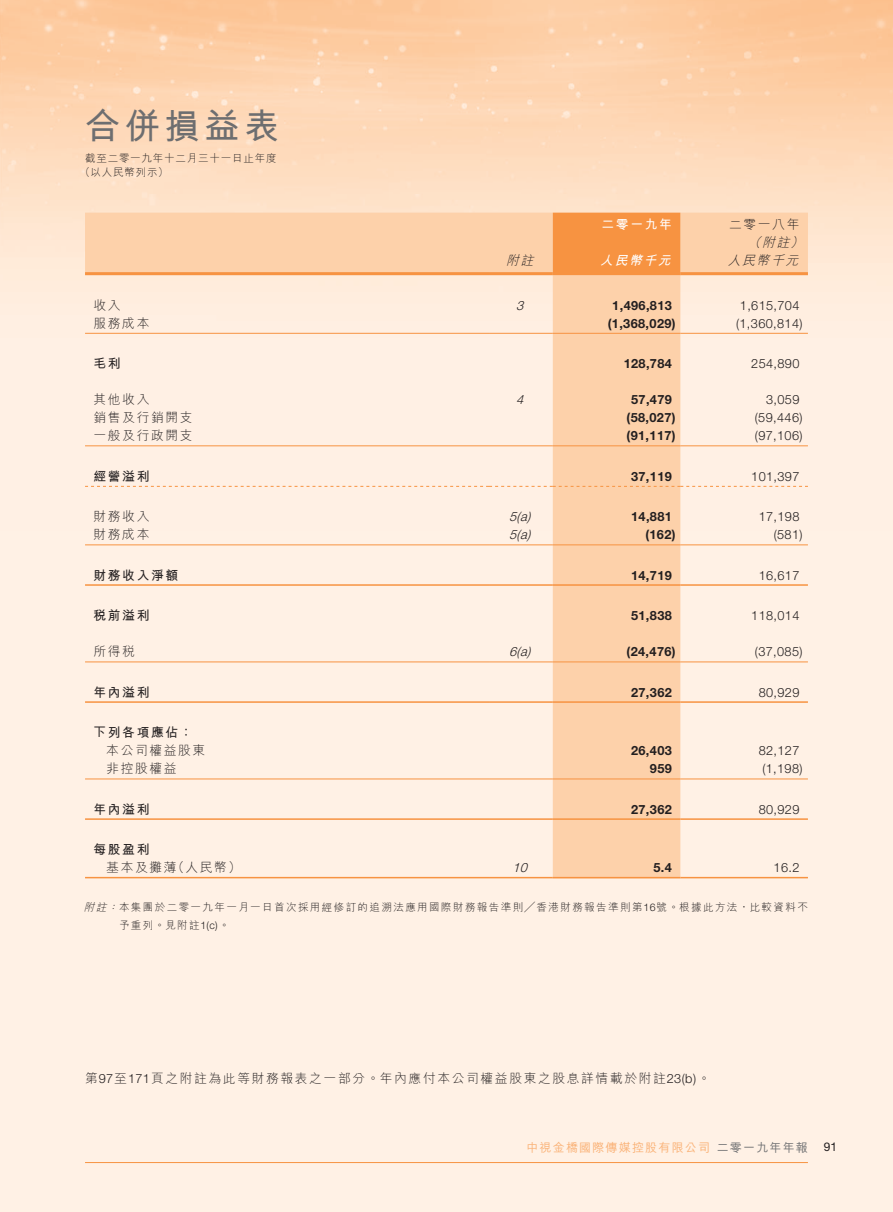
<style>
.page{position:relative;width:893px;height:1212px;background:#fff1e5}
.page>*{position:absolute;margin:0;border:0;box-sizing:border-box;transform-origin:0 0}
.t1{font:35.25px "M Hei HK Bold E Ten B5 H";letter-spacing:.13em;color:#6d6e70}
.t2{font:300 12.75px "Helvetica Neue LT Std";letter-spacing:.03em;color:#231f20}
.t3{font:12.75px "M Hei HK Light E Ten B5 H";letter-spacing:.13em;color:#231f20}
.t4{font:700 12.75px "Helvetica Neue LT Std";letter-spacing:.03em;color:#231f20}
.t5{font:12.75px "M Hei HK Bold E Ten B5 H";letter-spacing:.13em;color:#231f20}
.t6{font:italic 300 12.75px "Helvetica Neue LT Std";color:#231f20}
.t7{font:italic 12.75px "M Hei HK Light E Ten B5 H";color:#231f20}
.t8{font:12.75px "M Hei HK Bold E Ten B5 H";letter-spacing:.13em;color:#fff}
.t9{font:italic 12.75px "M Hei HK Bold E Ten B5 H";color:#fff}
.t10{font:12px "M Hei HK Medium E Ten B5 H";letter-spacing:.1em;color:#fab175}
.t11{font:10.5px/18px "M Hei HK Light E Ten B5 H";letter-spacing:.135em;color:#231f20}
.t12{font:10.5px/13.5px "M Hei HK Light E Ten B5 H";letter-spacing:.08em;color:#231f20}
.s1{font-style:italic}
.s2{font-family:"Helvetica Neue LT Std";font-weight:300}
.s3{color:#6d6e70}
</style>
<div class="page">
<img style="left:0;top:0;width:893px;height:530px">
<hr style="left:85px;top:1162px;width:723px;height:1px;background:#f79341">
<div style="left:85px;top:213px;width:723px;height:59px;background:#fdd1aa"></div>
<div style="left:553px;top:213px;width:127px;height:59px;background:#f79341"></div>
<div style="left:553px;top:275px;width:127px;height:602px;background:#fdd1aa"></div>
<hr style="left:85px;top:272px;width:404px;height:3px;background:#f79341">
<hr style="left:489px;top:272px;width:64px;height:3px;background:#f79341">
<hr style="left:553px;top:272px;width:127px;height:3px;background:#f79341">
<hr style="left:680px;top:272px;width:128px;height:3px;background:#f79341">
<hr style="left:85px;top:333px;width:404px;height:1px;background:#f79341">
<hr style="left:489px;top:333px;width:64px;height:1px;background:#f79341">
<hr style="left:553px;top:333px;width:127px;height:1px;background:#f79341">
<hr style="left:680px;top:333px;width:128px;height:1px;background:#f79341">
<hr style="left:85px;top:445px;width:404px;height:1px;background:#f79341">
<hr style="left:489px;top:445px;width:64px;height:1px;background:#f79341">
<hr style="left:553px;top:445px;width:127px;height:1px;background:#f79341">
<hr style="left:680px;top:445px;width:128px;height:1px;background:#f79341">
<svg style="left:85px;top:486px;width:723px;height:1px"></svg>
<hr style="left:85px;top:544px;width:404px;height:1px;background:#f79341">
<hr style="left:489px;top:544px;width:64px;height:1px;background:#f79341">
<hr style="left:553px;top:544px;width:127px;height:1px;background:#f79341">
<hr style="left:680px;top:544px;width:128px;height:1px;background:#f79341">
<hr style="left:85px;top:584px;width:404px;height:2px;background:#f79341">
<hr style="left:489px;top:584px;width:64px;height:2px;background:#f79341">
<hr style="left:553px;top:584px;width:127px;height:2px;background:#f79341">
<hr style="left:680px;top:584px;width:128px;height:2px;background:#f79341">
<hr style="left:85px;top:661px;width:404px;height:1px;background:#f79341">
<hr style="left:489px;top:661px;width:64px;height:1px;background:#f79341">
<hr style="left:553px;top:661px;width:127px;height:1px;background:#f79341">
<hr style="left:680px;top:661px;width:128px;height:1px;background:#f79341">
<hr style="left:85px;top:701px;width:404px;height:2px;background:#f79341">
<hr style="left:489px;top:701px;width:64px;height:2px;background:#f79341">
<hr style="left:553px;top:701px;width:127px;height:2px;background:#f79341">
<hr style="left:680px;top:701px;width:128px;height:2px;background:#f79341">
<hr style="left:85px;top:778px;width:404px;height:1px;background:#f79341">
<hr style="left:489px;top:778px;width:64px;height:1px;background:#f79341">
<hr style="left:553px;top:778px;width:127px;height:1px;background:#f79341">
<hr style="left:680px;top:778px;width:128px;height:1px;background:#f79341">
<hr style="left:85px;top:818px;width:404px;height:2px;background:#f79341">
<hr style="left:489px;top:818px;width:64px;height:2px;background:#f79341">
<hr style="left:553px;top:818px;width:127px;height:2px;background:#f79341">
<hr style="left:680px;top:818px;width:128px;height:2px;background:#f79341">
<hr style="left:85px;top:877px;width:404px;height:1px;background:#f79341">
<hr style="left:489px;top:877px;width:64px;height:1px;background:#f79341">
<hr style="left:553px;top:877px;width:127px;height:1px;background:#f79341">
<hr style="left:680px;top:877px;width:128px;height:1px;background:#f79341">
<h1 class="t1" style="left:85px;top:113px;width:196px">合併損益表</h1>
<p class="t12" style="left:80px;top:153px;width:198px;text-indent:5px">截至二零一九年十二月三十一日止年度（以人民幣列示）</p>
<p class="t8" style="left:602px;top:219px;width:72px">二零一九年</p>
<p class="t3" style="left:729px;top:219px;width:72px">二零一八年</p>
<p class="t7" style="left:748px;top:237px;width:59px">（附註）</p>
<p class="t7" style="left:506px;top:255px;width:32px">附註</p>
<p class="t9" style="left:600px;top:255px;width:75px">人民幣千元</p>
<p class="t7" style="left:728px;top:255px;width:75px">人民幣千元</p>
<p class="t3" style="left:94px;top:300px;width:29px">收入</p>
<p class="t6" style="left:516px;top:300px;width:12px">3</p>
<p class="t4" style="left:612px;top:300px;width:61px">1,496,813</p>
<p class="t2" style="left:740px;top:300px;width:61px">1,615,704</p>
<p class="t3" style="left:94px;top:318px;width:57px">服務成本</p>
<p class="t4" style="left:608px;top:318px;width:69px">(1,368,029)</p>
<p class="t2" style="left:736px;top:318px;width:68px">(1,360,814)</p>
<p class="t5" style="left:94px;top:358px;width:29px">毛利</p>
<p class="t4" style="left:624px;top:359px;width:50px">128,784</p>
<p class="t2" style="left:751px;top:359px;width:50px">254,890</p>
<p class="t3" style="left:94px;top:394px;width:57px">其他收入</p>
<p class="t6" style="left:516px;top:395px;width:12px">4</p>
<p class="t4" style="left:631px;top:395px;width:42px">57,479</p>
<p class="t2" style="left:766px;top:395px;width:35px">3,059</p>
<p class="t3" style="left:94px;top:412px;width:101px">銷售及行銷開支</p>
<p class="t4" style="left:627px;top:413px;width:51px">(58,027)</p>
<p class="t2" style="left:755px;top:413px;width:49px">(59,446)</p>
<p class="t3" style="left:94px;top:430px;width:101px">一般及行政開支</p>
<p class="t4" style="left:627px;top:431px;width:51px">(91,117)</p>
<p class="t2" style="left:755px;top:431px;width:49px">(97,106)</p>
<p class="t5" style="left:94px;top:471px;width:57px">經營溢利</p>
<p class="t4" style="left:631px;top:471px;width:42px">37,119</p>
<p class="t2" style="left:751px;top:471px;width:50px">101,397</p>
<p class="t3" style="left:94px;top:511px;width:57px">財務收入</p>
<p class="t6" style="left:509px;top:512px;width:23px">5(a)</p>
<p class="t4" style="left:631px;top:512px;width:42px">14,881</p>
<p class="t2" style="left:759px;top:512px;width:42px">17,198</p>
<p class="t3" style="left:94px;top:529px;width:57px">財務成本</p>
<p class="t6" style="left:509px;top:530px;width:23px">5(a)</p>
<p class="t4" style="left:645px;top:530px;width:32px">(162)</p>
<p class="t2" style="left:774px;top:530px;width:30px">(581)</p>
<p class="t5" style="left:94px;top:570px;width:86px">財務收入淨額</p>
<p class="t4" style="left:631px;top:570px;width:42px">14,719</p>
<p class="t2" style="left:759px;top:570px;width:42px">16,617</p>
<p class="t5" style="left:94px;top:610px;width:57px">稅前溢利</p>
<p class="t4" style="left:631px;top:611px;width:42px">51,838</p>
<p class="t2" style="left:751px;top:611px;width:50px">118,014</p>
<p class="t3" style="left:94px;top:646px;width:43px">所得稅</p>
<p class="t6" style="left:509px;top:647px;width:23px">6(a)</p>
<p class="t4" style="left:627px;top:647px;width:51px">(24,476)</p>
<p class="t2" style="left:755px;top:647px;width:49px">(37,085)</p>
<p class="t5" style="left:94px;top:687px;width:57px">年內溢利</p>
<p class="t4" style="left:631px;top:687px;width:42px">27,362</p>
<p class="t2" style="left:759px;top:687px;width:42px">80,929</p>
<p class="t5" style="left:94px;top:728px;width:101px">下列各項應佔：</p>
<p class="t3" style="left:106px;top:746px;width:101px">本公司權益股東</p>
<p class="t4" style="left:631px;top:746px;width:42px">26,403</p>
<p class="t2" style="left:759px;top:746px;width:42px">82,127</p>
<p class="t3" style="left:106px;top:764px;width:72px">非控股權益</p>
<p class="t4" style="left:650px;top:764px;width:23px">959</p>
<p class="t2" style="left:762px;top:764px;width:42px">(1,198)</p>
<p class="t5" style="left:94px;top:804px;width:57px">年內溢利</p>
<p class="t4" style="left:631px;top:804px;width:42px">27,362</p>
<p class="t2" style="left:759px;top:804px;width:42px">80,929</p>
<p class="t5" style="left:94px;top:845px;width:57px">每股盈利</p>
<p class="t3" style="left:106px;top:863px;width:136px">基本及攤薄（人民幣）</p>
<p class="t6" style="left:512px;top:863px;width:19px">10</p>
<p class="t4" style="left:653px;top:863px;width:20px">5.4</p>
<p class="t2" style="left:773px;top:863px;width:27px">16.2</p>
<p class="t11" style="left:119px;top:899px;width:690px;text-indent:-35px"><span class="s1">附註：</span>本集團於二零一九年一月一日首次採用經修訂的追溯法應用國際財務報告準則╱香港財務報告準則第<span class="s2">16</span>號。根據此方法，比較資料不予重列。見附註<span class="s2">1(c)</span>。</p>
<p class="t3" style="left:85px;top:1073px;width:627px">第<span class="s2">97</span>至<span class="s2">171</span>頁之附註為此等財務報表之一部分。年內應付本公司權益股東之股息詳情載於附註<span class="s2">23(b)</span>。</p>
<p class="t10" style="left:526px;top:1143px;width:283px">中視金橋國際傳媒控股有限公司 <span class="s3">二零一九年年報</span></p>
</div>
